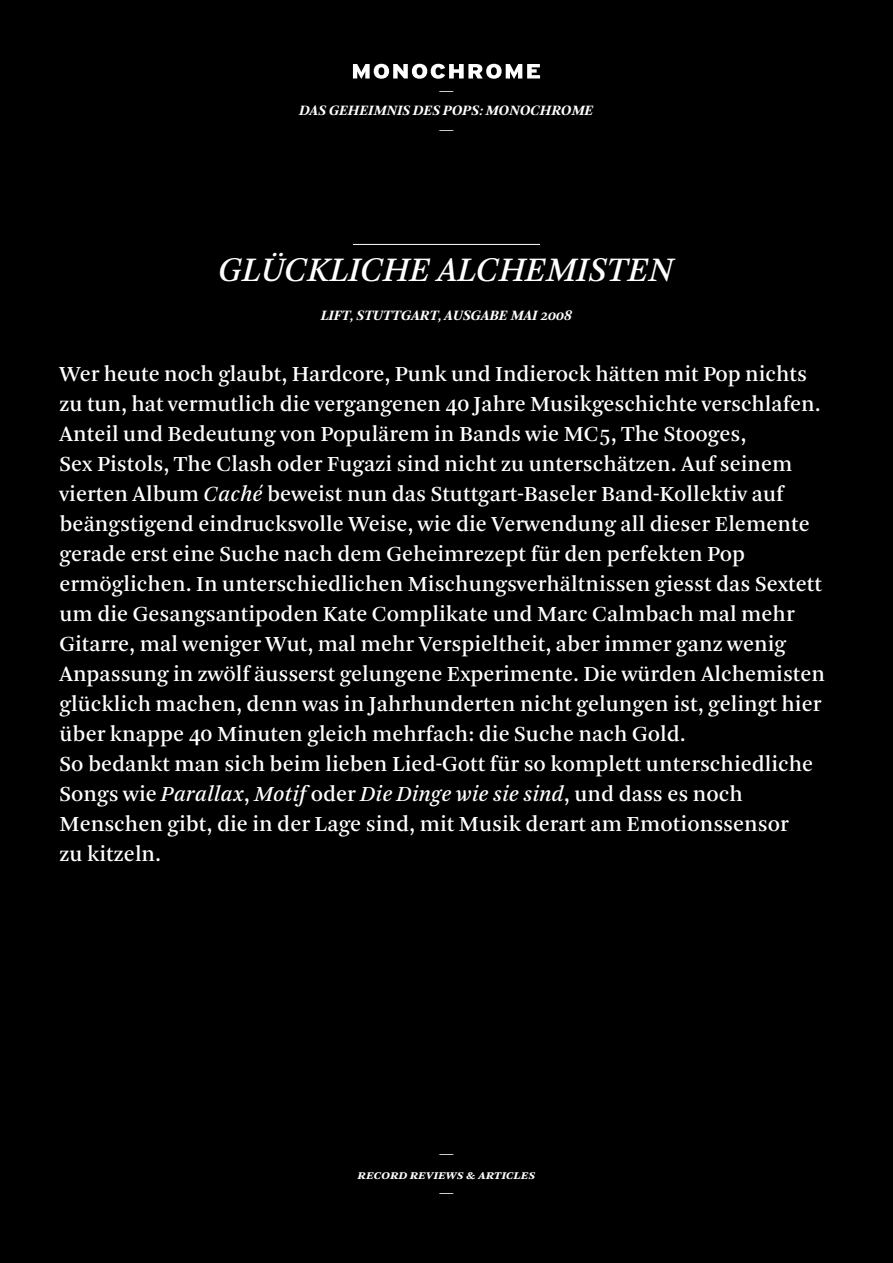
<style>
.page{position:relative;width:893px;height:1263px;background:#000}
.page>*{position:absolute;margin:0;border:0;box-sizing:border-box;transform-origin:0 0}
.t1{font:italic 36px "Arnhem";color:#fff}
.t2{font:22.5px/30px "Arnhem";color:#fff}
.t3{font:italic 700 15px "Arnhem";letter-spacing:-.005em;color:#fff}
.t4{font:italic 15px "Arnhem Small Caps";color:#fff}
.t5{font:italic 15px "Arnhem";color:#fff}
.t6{font:italic 900 13.5px "Arnhem Small Caps";letter-spacing:.01em;color:#fff}
.s1{font-style:italic}
</style>
<div class="page">
<hr style="left:353px;top:244px;width:187px;height:1px;background:#fff">
<svg style="left:353px;top:64px;width:187px;height:15px"></svg>
<p class="t5" style="left:439px;top:82px;width:16px">—</p>
<p class="t3" style="left:299px;top:102px;width:296px">DAS GEHEIMNIS DES POPS: MONOCHROME</p>
<p class="t5" style="left:439px;top:121px;width:16px">—</p>
<h1 class="t1" style="left:219px;top:249px;width:152px">Glückliche</h1>
<h1 class="t1" style="left:438px;top:249px;width:62px">Alchemisten</h1>
<p class="t3" style="left:321px;top:307px;width:252px">LIFT, STUTTGART, AUSGABE MAI 2008</p>
<p class="t2" style="left:60px;top:359px;width:767px">Wer heute noch glaubt, Hardcore, Punk und Indierock hätten mit Pop nichts zu tun, hat vermutlich die vergangenen 40 Jahre Musikgeschichte verschlafen.<br>Anteil und Bedeutung von Populärem in Bands wie MC5, The Stooges,<br>Sex Pistols, The Clash oder Fugazi sind nicht zu unterschätzen. Auf seinem vierten Album <span class="s1">Caché</span> beweist nun das Stuttgart-Baseler Band-Kollektiv auf beängstigend eindrucksvolle Weise, wie die Verwendung all dieser Elemente gerade erst eine Suche nach dem Geheimrezept für den perfekten Pop ermöglichen. In unterschiedlichen Mischungsverhältnissen giesst das Sextett um die Gesangsantipoden Kate Complikate und Marc Calmbach mal mehr Gitarre, mal weniger Wut, mal mehr Verspieltheit, aber immer ganz wenig Anpassung in zwölf äusserst gelungene Experimente. Die würden Alchemisten glücklich machen, denn was in Jahrhunderten nicht gelungen ist, gelingt hier über knappe 40 Minuten gleich mehrfach: die Suche nach Gold.<br>So bedankt man sich beim lieben Lied-Gott für so komplett unterschiedliche Songs wie <span class="s1">Parallax</span>, <span class="s1">Motif</span> oder <span class="s1">Die Dinge wie sie sind</span>, und dass es noch Menschen gibt, die in der Lage sind, mit Musik derart am Emotionssensor<br>zu kitzeln.</p>
<p class="t4" style="left:439px;top:1146px;width:16px">—</p>
<p class="t6" style="left:358px;top:1167px;width:179px">record reviews &amp; articles</p>
<p class="t4" style="left:439px;top:1185px;width:16px">—</p>
</div>
